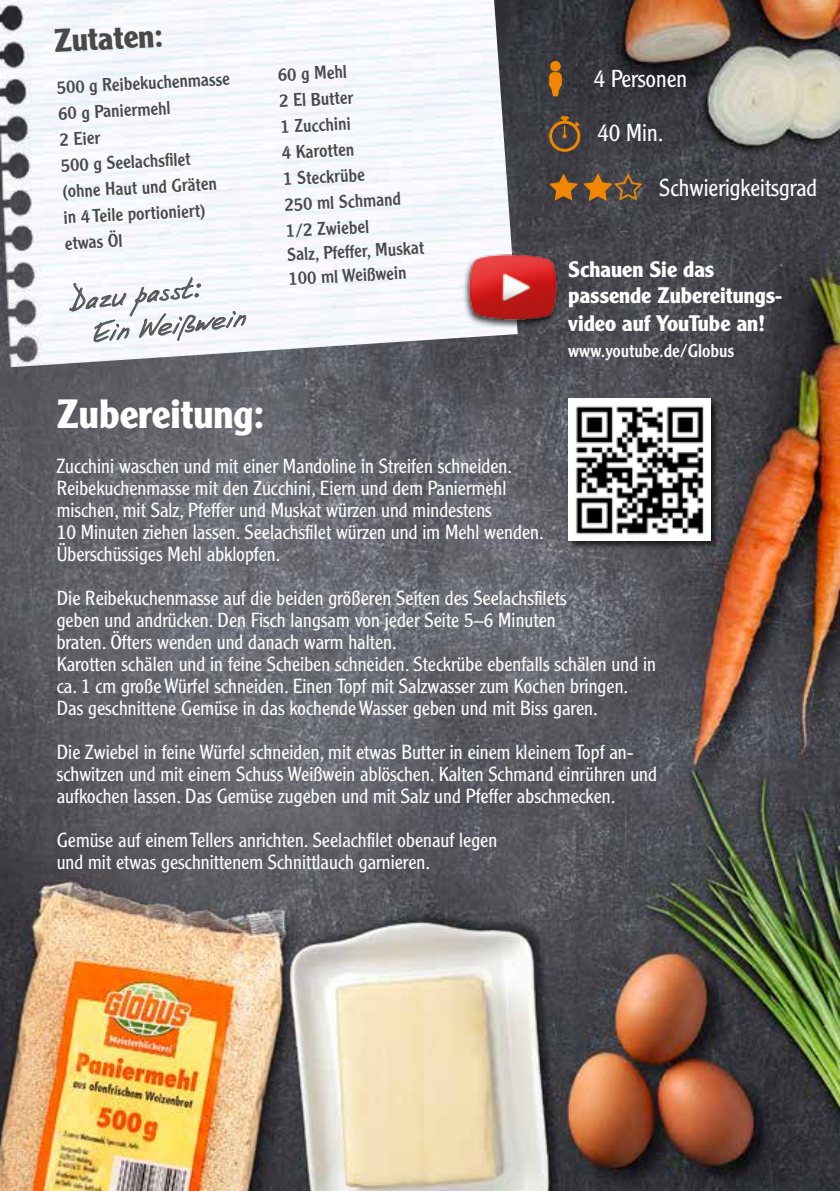
<style>
.page{position:relative;width:840px;height:1191px;background:#fff}
.page>*{position:absolute;margin:0;border:0;box-sizing:border-box;transform-origin:0 0}
.t1{font:700 40px "Clearface Gothic LT Std";color:#fff}
.t2{font:700 32px "Clearface Gothic LT Std";color:#494948}
.t3{font:27.4px/33.8px "Mia Mano";color:#565656}
.t4{font:300 24px "Clearface Gothic LT Std";color:#fff}
.t5{font:700 22px/27px "Clearface Gothic LT Std";color:#fff}
.t6{font:300 20px/22px "Clearface Gothic LT Std";color:#fff}
.t7{font:18px/26px "Clearface Gothic LT Std";color:#494948}
.t8{font:18px "Clearface Gothic LT Std";color:#fff}
</style>
<div class="page">
<img style="left:0;top:0;width:839px;height:1191px">
<img style="left:0;top:0;width:517px;height:368px">
<div style="left:550px;top:61px;width:10px;height:10px;background:#f18700;border-radius:50%"></div>
<svg style="left:549px;top:72px;width:12px;height:24px"></svg>
<svg style="left:549px;top:116px;width:31px;height:36px"></svg>
<div style="left:565px;top:396px;width:155px;height:154px;background:#000;opacity:.75"></div>
<img style="left:568px;top:399px;width:141px;height:141px">
<img style="left:454px;top:242px;width:114px;height:96px">
<svg style="left:549px;top:173px;width:28px;height:28px"></svg>
<svg style="left:583px;top:173px;width:59px;height:28px;background:#7a5a33"></svg>
<svg style="left:69px;top:276px;width:177px;height:66px"></svg>
<h2 class="t2" style="left:53px;top:22px;width:111px;rotate:-3deg">Zutaten:</h2>
<p class="t7" style="left:56px;top:74px;width:175px;rotate:-3deg">500 g Reibekuchenmasse<br>60 g Paniermehl<br>2 Eier<br>500 g Seelachsfi let<br>(ohne Haut und Gräten<br>in 4 Teile portioniert) etwas Öl</p>
<h3 class="t3" style="left:85px;top:282px;width:157px;text-indent:-19px;rotate:-6deg">Dazu passt:<br>Ein Weißwein</h3>
<p class="t7" style="left:277px;top:62px;width:118px;rotate:-3deg">60 g Mehl<br>2 El Butter<br>1 Zucchini<br>4 Karotten<br>1 Steckrübe<br>250 ml Schmand<br>1/2 Zwiebel</p>
<p class="t7" style="left:286px;top:242px;width:138px;line-height:24px;rotate:-3deg">Salz, Pfeffer, Muskat<br>100 ml Weißwein</p>
<p class="t4" style="left:593px;top:64px;width:95px">4 Personen</p>
<p class="t4" style="left:597px;top:118px;width:68px">40 Min.</p>
<p class="t4" style="left:658px;top:173px;width:159px">Schwierigkeitsgrad</p>
<p class="t5" style="left:568px;top:255px;width:215px">Schauen Sie das passende Zubereitungs&shy;video auf YouTube an!</p>
<p class="t8" style="left:568px;top:339px;width:167px">www.youtube.de/Globus</p>
<h1 class="t1" style="left:57px;top:391px;width:209px">Zubereitung:</h1>
<p class="t6" style="left:57px;top:454px;width:488px">Zucchini waschen und mit einer Mandoline in Streifen schneiden.<br>Reibekuchenmasse mit den Zucchini, Eiern und dem Paniermehl mischen, mit Salz, Pfeffer und Muskat würzen und mindestens<br>10 Minuten ziehen lassen. Seelachsfilet würzen und im Mehl wenden.<br>Überschüssiges Mehl abklopfen.</p>
<p class="t6" style="left:57px;top:586px;width:600px">Die Reibekuchenmasse auf die beiden größeren Seiten des Seelachsfilets<br>geben und andrücken. Den Fisch langsam von jeder Seite 5–6 Minuten<br>braten. Öfters wenden und danach warm halten.<br>Karotten schälen und in feine Scheiben schneiden. Steckrübe ebenfalls schälen und in ca. 1 cm große Würfel schneiden. Einen Topf mit Salzwasser zum Kochen bringen.<br>Das geschnittene Gemüse in das kochende Wasser geben und mit Biss garen.</p>
<p class="t6" style="left:57px;top:740px;width:601px">Die Zwiebel in feine Würfel schneiden, mit etwas Butter in einem kleinem Topf an&shy;schwitzen und mit einem Schuss Weißwein ablöschen. Kalten Schmand einrühren und aufkochen lassen. Das Gemüse zugeben und mit Salz und Pfeffer abschmecken.</p>
<p class="t6" style="left:57px;top:828px;width:442px">Gemüse auf einem Tellers anrichten. Seelachfilet obenauf legen und mit etwas geschnittenem Schnittlauch garnieren.</p>
</div>
